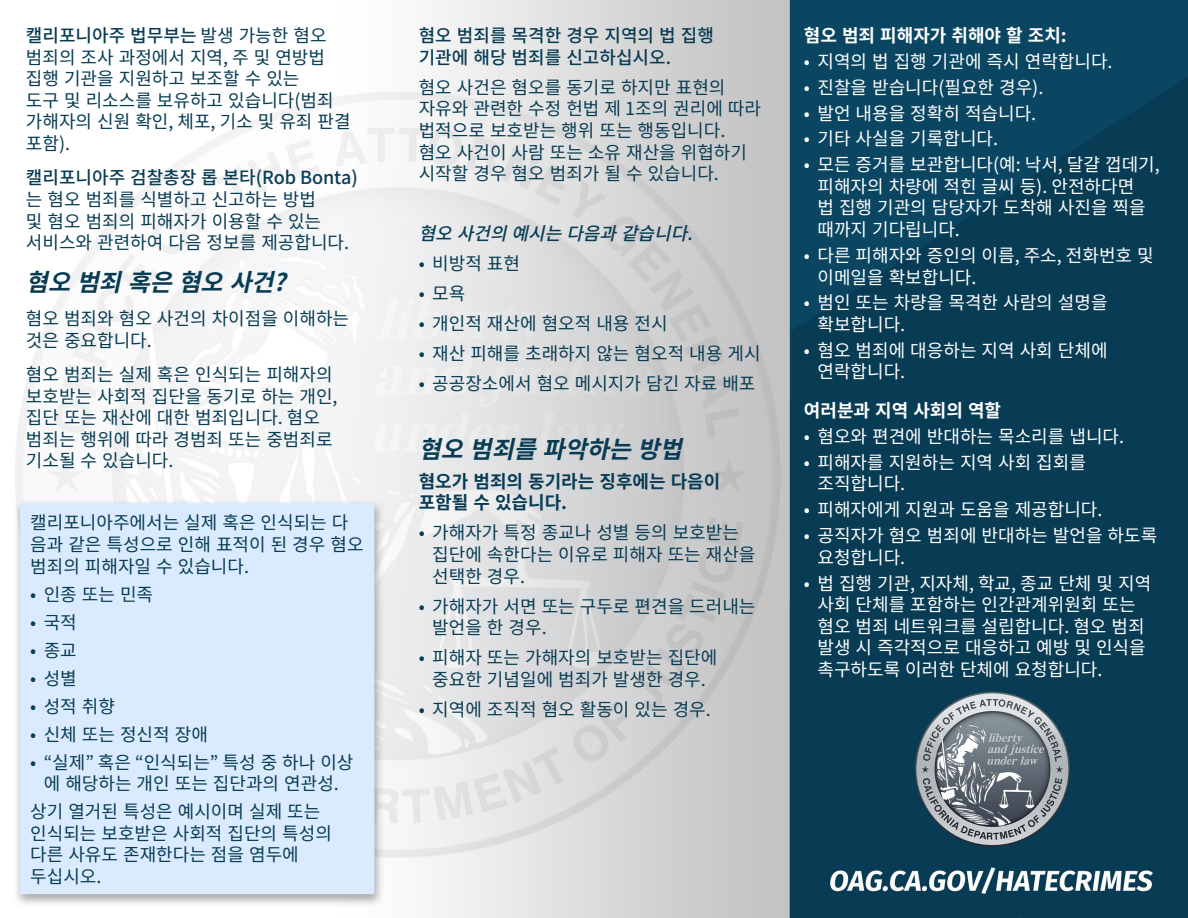
<style>
.page{position:relative;width:1188px;height:918px;background:#fff}
.page>*{position:absolute;margin:0;border:0;box-sizing:border-box;transform-origin:0 0}
.t1{font:italic 700 24px "Noto Sans KR";color:#083c54}
.t2{font:18px/21.6px "Noto Sans KR";color:#083c54}
.t3{font:18px/21.6px "Noto Sans KR";color:#fff}
.t4{font:500 18px/21.6px "Noto Sans KR";color:#083c54}
.t5{font:700 18px/21.6px "Noto Sans KR";color:#083c54}
.t6{font:700 18px "Noto Sans KR";color:#fff}
.t7{font:italic 500 18px "Noto Sans KR";color:#083c54}
.s1{font-weight:500}
</style>
<div class="page">
<img style="left:15px;top:0;width:1173px;height:918px">
<p class="t2" style="left:26px;top:25px;width:326px"><span class="s1">캘리포니아주 법무부는</span> 발생 가능한 혐오 범죄의 조사 과정에서 지역, 주 및 연방법 집행 기관을 지원하고 보조할 수 있는<br>도구 및 리소스를 보유하고 있습니다(범죄 가해자의 신원 확인, 체포, 기소 및 유죄 판결 포함).</p>
<p class="t2" style="left:26px;top:167px;width:333px"><span class="s1">캘리포니아주 검찰총장 롭 본타(Rob Bonta) </span>는 혐오 범죄를 식별하고 신고하는 방법<br>및 혐오 범죄의 피해자가 이용할 수 있는 서비스와 관련하여 다음 정보를 제공합니다.</p>
<p class="t1" style="left:26px;top:268px;width:276px">혐오범죄혹은혐오사건?</p>
<p class="t2" style="left:26px;top:308px;width:325px">혐오 범죄와 혐오 사건의 차이점을 이해하는 것은 중요합니다.</p>
<p class="t2" style="left:26px;top:364px;width:313px">혐오 범죄는 실제 혹은 인식되는 피해자의 보호받는 사회적 집단을 동기로 하는 개인, 집단 또는 재산에 대한 범죄입니다. 혐오 범죄는 행위에 따라 경범죄 또는 중범죄로 기소될 수 있습니다.</p>
<p class="t2" style="left:30px;top:512px;width:335px">캘리포니아주에서는 실제 혹은 인식되는 다 음과 같은 특성으로 인해 표적이 된 경우 혐오 범죄의 피해자일 수 있습니다.</p>
<p class="t2" style="left:30px;top:584px;width:124px">• 인종 또는 민족</p>
<p class="t2" style="left:30px;top:612px;width:48px">• 국적</p>
<p class="t2" style="left:30px;top:640px;width:48px">• 종교</p>
<p class="t2" style="left:30px;top:668px;width:48px">• 성별</p>
<p class="t2" style="left:30px;top:696px;width:86px">• 성적 취향</p>
<p class="t2" style="left:30px;top:724px;width:179px">• 신체 또는 정신적 장애</p>
<p class="t2" style="left:30px;top:752px;width:325px;text-align:center">• “실제” 혹은 “인식되는” 특성 중 하나 이상 에 해당하는 개인 또는 집단과의 연관성.</p>
<p class="t2" style="left:30px;top:801px;width:303px">상기 열거된 특성은 예시이며 실제 또는 인식되는 보호받은 사회적 집단의 특성의 다른 사유도 존재한다는 점을 염두에 두십시오.</p>
<p class="t4" style="left:419px;top:25px;width:297px">혐오 범죄를 목격한 경우 지역의 법 집행 기관에 해당 범죄를 신고하십시오.</p>
<p class="t2" style="left:419px;top:77px;width:344px">혐오 사건은 혐오를 동기로 하지만 표현의 자유와 관련한 수정 헌법 제 1조의 권리에 따라 법적으로 보호받는 행위 또는 행동입니다. 혐오 사건이 사람 또는 소유 재산을 위협하기 시작할 경우 혐오 범죄가 될 수 있습니다.</p>
<p class="t7" style="left:419px;top:223px;width:286px">혐오사건의예시는다음과같습니다.</p>
<p class="t2" style="left:419px;top:253px;width:103px">• 비방적 표현</p>
<p class="t2" style="left:419px;top:283px;width:48px">• 모욕</p>
<p class="t2" style="left:419px;top:313px;width:250px">• 개인적 재산에 혐오적 내용 전시</p>
<p class="t2" style="left:419px;top:343px;width:343px">• 재산 피해를 초래하지 않는 혐오적 내용 게시</p>
<p class="t2" style="left:419px;top:373px;width:338px">• 공공장소에서 혐오 메시지가 담긴 자료 배포</p>
<p class="t1" style="left:419px;top:435px;width:279px">혐오범죄를파악하는방법</p>
<p class="t5" style="left:419px;top:471px;width:303px">혐오가 범죄의 동기라는 징후에는 다음이 포함될 수 있습니다.</p>
<p class="t2" style="left:432px;top:522px;width:325px;text-indent:-14px">• 가해자가 특정 종교나 성별 등의 보호받는 집단에 속한다는 이유로 피해자 또는 재산을 선택한 경우.</p>
<p class="t2" style="left:432px;top:596px;width:325px;text-indent:-14px">• 가해자가 서면 또는 구두로 편견을 드러내는 발언을 한 경우.</p>
<p class="t2" style="left:419px;top:647px;width:300px;text-align:center">• 피해자 또는 가해자의 보호받는 집단에 중요한 기념일에 범죄가 발생한 경우.</p>
<p class="t2" style="left:419px;top:699px;width:294px">• 지역에 조직적 혐오 활동이 있는 경우.</p>
<p class="t6" style="left:804px;top:25px;width:264px">혐오 범죄 피해자가 취해야 할 조치:</p>
<p class="t3" style="left:804px;top:51px;width:310px">• 지역의 법 집행 기관에 즉시 연락합니다.</p>
<p class="t3" style="left:804px;top:77px;width:241px">• 진찰을 받습니다(필요한 경우).</p>
<p class="t3" style="left:804px;top:103px;width:234px">• 발언 내용을 정확히 적습니다.</p>
<p class="t3" style="left:804px;top:128px;width:196px">• 기타 사실을 기록합니다.</p>
<p class="t3" style="left:817px;top:154px;width:344px;text-indent:-14px">• 모든 증거를 보관합니다(예: 낙서, 달걀 껍데기, 피해자의 차량에 적힌 글씨 등). 안전하다면<br>법 집행 기관의 담당자가 도착해 사진을 찍을 때까지 기다립니다.</p>
<p class="t3" style="left:817px;top:245px;width:338px;text-indent:-14px">• 다른 피해자와 증인의 이름, 주소, 전화번호 및 이메일을 확보합니다.</p>
<p class="t3" style="left:817px;top:292px;width:292px;text-indent:-14px">• 범인 또는 차량을 목격한 사람의 설명을 확보합니다.</p>
<p class="t3" style="left:817px;top:340px;width:292px;text-indent:-14px">• 혐오 범죄에 대응하는 지역 사회 단체에 연락합니다.</p>
<p class="t6" style="left:804px;top:400px;width:199px">여러분과 지역 사회의 역할</p>
<p class="t3" style="left:804px;top:426px;width:322px">• 혐오와 편견에 반대하는 목소리를 냅니다.</p>
<p class="t3" style="left:817px;top:452px;width:270px;text-indent:-14px">• 피해자를 지원하는 지역 사회 집회를 조직합니다.</p>
<p class="t3" style="left:804px;top:499px;width:300px">• 피해자에게 지원과 도움을 제공합니다.</p>
<p class="t3" style="left:817px;top:525px;width:341px;text-indent:-14px">• 공직자가 혐오 범죄에 반대하는 발언을 하도록 요청합니다.</p>
<p class="t3" style="left:817px;top:572px;width:335px;text-indent:-14px">• 법 집행 기관, 지자체, 학교, 종교 단체 및 지역 사회 단체를 포함하는 인간관계위원회 또는 혐오 범죄 네트워크를 설립합니다. 혐오 범죄 발생 시 즉각적으로 대응하고 예방 및 인식을 촉구하도록 이러한 단체에 요청합니다.</p>
</div>
